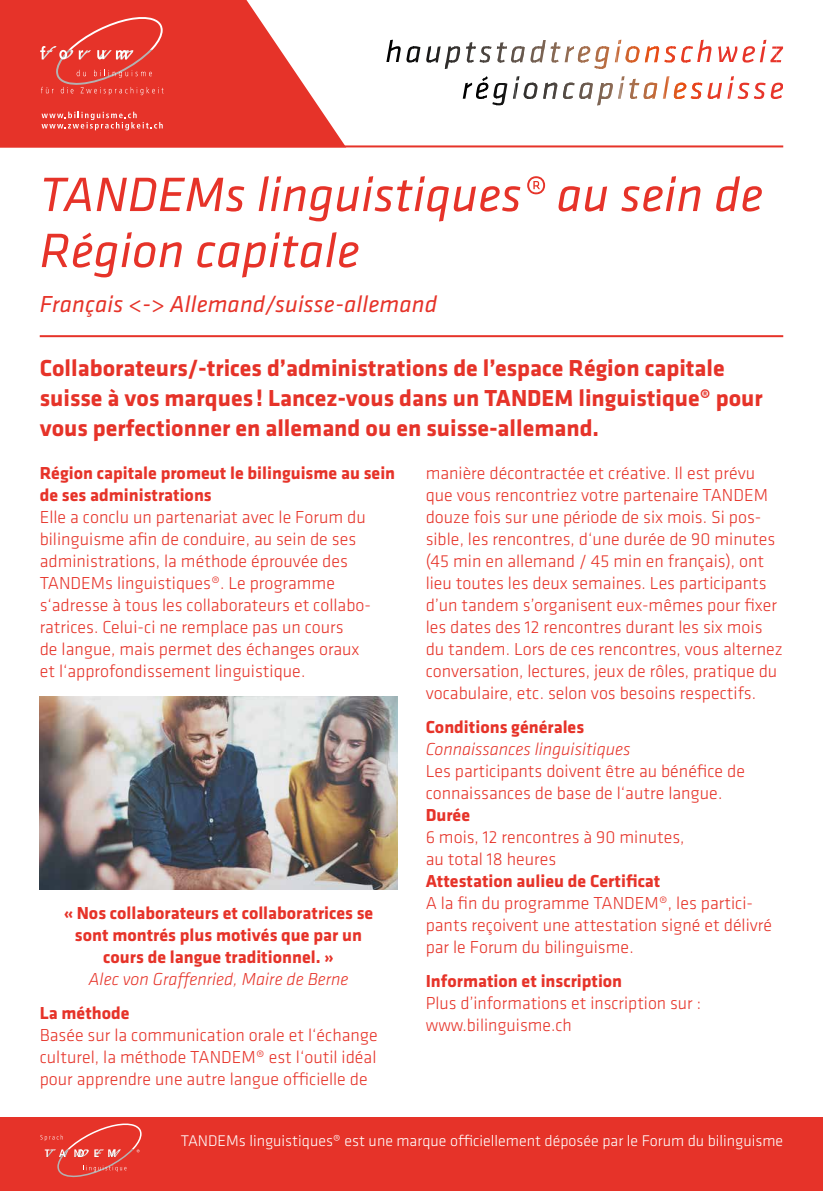
<style>
.page{position:relative;width:823px;height:1191px;background:#fff}
.page>*{position:absolute;margin:0;border:0;box-sizing:border-box;transform-origin:0 0}
.t1{font:italic 50px/56px "Klavika";letter-spacing:.005em;color:#e63329}
.t2{font:700 24px/30px "Klavika";color:#e63329}
.t3{font:italic 24px "Klavika";letter-spacing:.005em;color:#e63329}
.t4{font:300 18px/22px "Klavika Basic";color:#e63329}
.t5{font:700 18px/22px "Klavika";color:#e63329}
.t6{font:italic 300 18px "Klavika Basic";color:#e63329}
.t7{font:300 16px "Klavika Basic";color:#fff}
</style>
<div class="page">
<svg style="left:0;top:0;width:345px;height:145px;fill:#e63329"></svg>
<div style="left:0;top:1117px;width:822px;height:74px;background:#e63329"></div>
<svg style="left:396px;top:46px;width:4px;height:16px"></svg>
<svg style="left:386px;top:40px;width:10px;height:22px"></svg>
<svg style="left:418px;top:46px;width:2px;height:15px"></svg>
<svg style="left:413px;top:46px;width:5px;height:17px"></svg>
<svg style="left:408px;top:46px;width:5px;height:17px"></svg>
<svg style="left:406px;top:51px;width:2px;height:12px"></svg>
<hr style="left:437px;top:46px;width:3px;height:17px;background:#262523">
<svg style="left:426px;top:46px;width:11px;height:17px"></svg>
<svg style="left:444px;top:46px;width:16px;height:23px"></svg>
<hr style="left:465px;top:42px;width:3px;height:21px;background:#3d3936">
<hr style="left:689px;top:46px;width:3px;height:17px;background:#e73a25">
<hr style="left:686px;top:46px;width:3px;height:17px;background:#e73b24">
<hr style="left:683px;top:46px;width:3px;height:17px;background:#e73c24">
<svg style="left:468px;top:40px;width:215px;height:29px"></svg>
<svg style="left:710px;top:46px;width:1px;height:12px"></svg>
<svg style="left:706px;top:46px;width:4px;height:16px"></svg>
<hr style="left:704px;top:40px;width:2px;height:22px;background:#e73727">
<hr style="left:701px;top:40px;width:3px;height:22px;background:#e73827">
<hr style="left:698px;top:40px;width:3px;height:22px;background:#e73827">
<hr style="left:696px;top:40px;width:2px;height:22px;background:#e73926">
<svg style="left:725px;top:46px;width:12px;height:16px"></svg>
<svg style="left:719px;top:46px;width:6px;height:16px"></svg>
<svg style="left:742px;top:40px;width:40px;height:23px"></svg>
<svg style="left:462px;top:83px;width:10px;height:16px"></svg>
<hr style="left:486px;top:76px;width:2px;height:23px;background:#080808">
<hr style="left:483px;top:76px;width:3px;height:23px;background:#040404">
<svg style="left:476px;top:79px;width:7px;height:20px"></svg>
<hr style="left:505px;top:83px;width:2px;height:22px;background:#191818">
<hr style="left:502px;top:83px;width:3px;height:22px;background:#161615">
<hr style="left:499px;top:83px;width:3px;height:22px;background:#131312">
<hr style="left:496px;top:83px;width:3px;height:22px;background:#10100f">
<svg style="left:493px;top:85px;width:3px;height:20px"></svg>
<svg style="left:513px;top:76px;width:208px;height:29px"></svg>
<svg style="left:727px;top:76px;width:6px;height:23px"></svg>
<hr style="left:737px;top:83px;width:3px;height:16px;background:#e73529">
<svg style="left:740px;top:83px;width:42px;height:16px"></svg>
<img style="left:40px;top:696px;width:357px;height:193px">
<hr style="left:40px;top:335px;width:742px;height:2px;background:#e63329">
<hr style="left:0;top:145px;width:782px;height:2px;background:#e63329">
<svg style="left:40px;top:17px;width:123px;height:78px;background:#e6453c"></svg>
<svg style="left:42px;top:112px;width:121px;height:18px;background:#ea5850"></svg>
<svg style="left:40px;top:1123px;width:101px;height:54px"></svg>
<h1 class="t1" style="left:40px;top:167px;width:724px">TANDEMs linguistiques® au sein de<br>Région capitale</h1>
<h2 class="t3" style="left:40px;top:291px;width:398px">Français &lt;-&gt; Allemand/suisse-allemand</h2>
<h2 class="t2" style="left:40px;top:353px;width:724px">Collaborateurs/-trices d’administrations de l’espace Région capitale suisse à vos marques ! Lancez-vous dans un TANDEM linguistique® pour vous perfectionner en allemand ou en suisse-allemand.</h2>
<p class="t5" style="left:40px;top:462px;width:357px">Région capitale promeut le bilinguisme au sein de ses administrations</p>
<p class="t4" style="left:40px;top:506px;width:332px">Elle a conclu un partenariat avec le Forum du bilinguisme afin de conduire, au sein de ses administrations, la méthode éprouvée des TANDEMs linguistiques®. Le programme s‘adresse à tous les collaborateurs et collabo&shy;ratrices. Celui-ci ne remplace pas un cours<br>de langue, mais permet des échanges oraux et l‘approfondissement linguistique.</p>
<p class="t5" style="left:64px;top:902px;width:311px;text-align:center">« Nos collaborateurs et collaboratrices se sont montrés plus motivés que par un cours de langue traditionnel. »</p>
<p class="t6" style="left:88px;top:968px;width:261px">Alec von Graffenried, Maire de Berne</p>
<p class="t5" style="left:40px;top:1002px;width:91px">La méthode</p>
<p class="t4" style="left:40px;top:1024px;width:339px;text-align:justify">Basée sur la communication orale et l‘échange culturel, la méthode TANDEM® est l‘outil idéal pour apprendre une autre langue officielle de</p>
<p class="t4" style="left:425px;top:461px;width:358px">manière décontractée et créative. Il est prévu que vous rencontriez votre partenaire TANDEM douze fois sur une période de six mois. Si pos&shy;sible, les rencontres, d‘une durée de 90 minutes (45 min en allemand / 45 min en français), ont lieu toutes les deux semaines. Les participants d’un tandem s’organisent eux-mêmes pour fixer les dates des 12 rencontres durant les six mois du tandem. Lors de ces rencontres, vous alternez conversation, lectures, jeux de rôles, pratique du vocabulaire, etc. selon vos besoins respectifs.</p>
<p class="t5" style="left:425px;top:716px;width:160px">Conditions générales</p>
<p class="t6" style="left:425px;top:738px;width:206px">Connaissances linguisitiques</p>
<p class="t4" style="left:425px;top:759px;width:321px">Les participants doivent être au bénéfice de connaissances de base de l‘autre langue.</p>
<p class="t5" style="left:425px;top:804px;width:46px">Durée</p>
<p class="t4" style="left:425px;top:825px;width:260px">6 mois, 12 rencontres à 90 minutes, au total 18 heures</p>
<p class="t5" style="left:425px;top:870px;width:236px">Attestation aulieu de Certificat</p>
<p class="t4" style="left:425px;top:891px;width:348px">A la fin du programme TANDEM®, les partici&shy;pants reçoivent une attestation signé et délivré par le Forum du bilinguisme.</p>
<p class="t5" style="left:425px;top:970px;width:198px">Information et inscription</p>
<p class="t4" style="left:425px;top:992px;width:276px">Plus d’informations et inscription sur : www.bilinguisme.ch</p>
<p class="t7" style="left:181px;top:1131px;width:603px">TANDEMs linguistiques® est une marque officiellement déposée par le Forum du bilinguisme</p>
</div>
